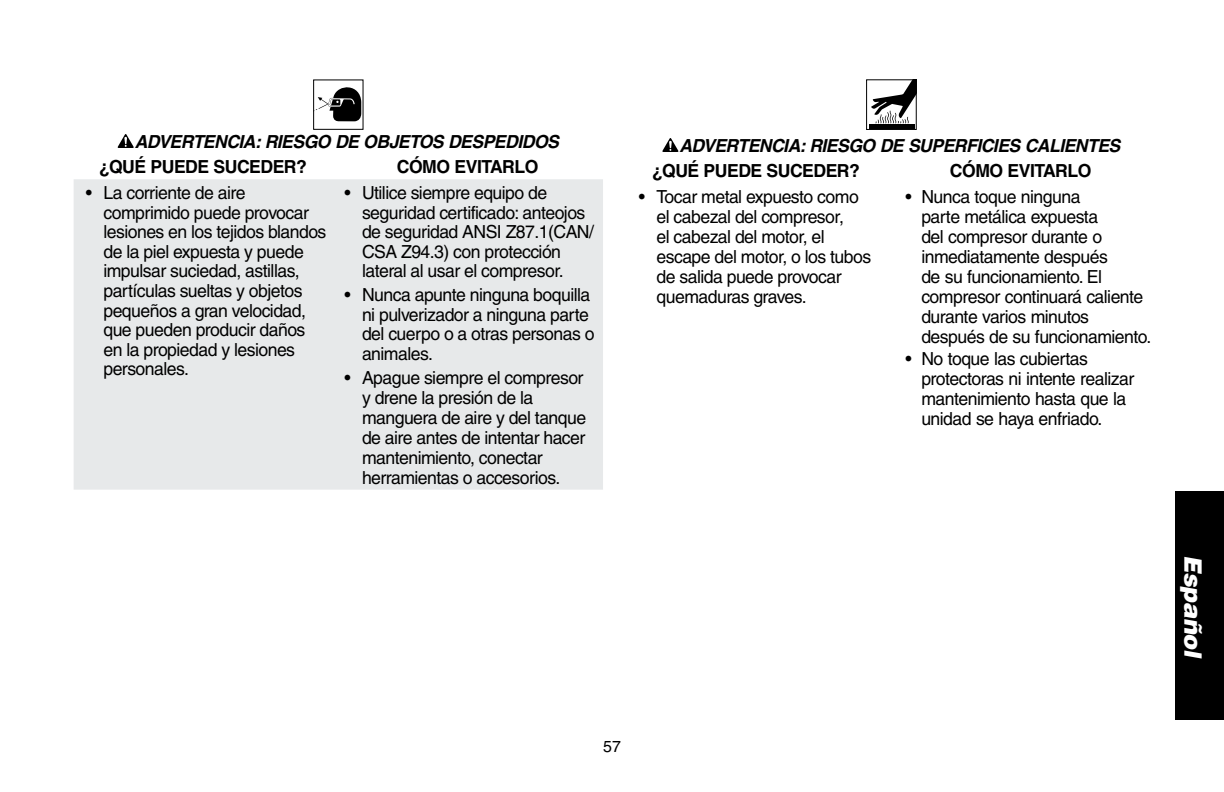
<style>
.page{position:relative;width:1224px;height:792px;background:#fff}
.page>*{position:absolute;margin:0;border:0;box-sizing:border-box;transform-origin:0 0}
.t1{font:italic 900 24px "Helvetica";color:#fff}
.t2{font:18px/20px "Helvetica";letter-spacing:-.03em;color:#000}
.t3{font:italic 700 18px "Helvetica";letter-spacing:-.03em;color:#000}
.t4{font:700 18px "Helvetica";letter-spacing:-.03em;color:#000}
.t5{font:16px "Helvetica";color:#000}
</style>
<div class="page">
<div style="left:1176px;top:492px;width:48px;height:228px;background:#000"></div>
<div style="left:74px;top:179px;width:529px;height:311px;background:#e7e9ea"></div>
<svg style="left:315px;top:87px;width:46px;height:34px"></svg>
<div style="left:313px;top:79px;width:51px;height:51px;border:1px solid #000"></div>
<svg style="left:118px;top:134px;width:16px;height:14px"></svg>
<hr style="left:869px;top:124px;width:46px;height:4px;background:#000">
<svg style="left:871px;top:81px;width:44px;height:42px"></svg>
<div style="left:866px;top:79px;width:51px;height:51px;border:1px solid #000"></div>
<svg style="left:662px;top:138px;width:16px;height:14px"></svg>
<p class="t3" style="left:135px;top:131px;width:155px">ADVERTENCIA: RIESGO</p>
<p class="t3" style="left:335px;top:131px;width:76px">DE OBJETOS</p>
<p class="t3" style="left:448px;top:131px;width:13px">DES</p>
<p class="t3" style="left:483px;top:131px;width:24px">PEDIDOS</p>
<p class="t4" style="left:99px;top:156px;width:209px">¿QUÉ PUEDE SUCEDER?</p>
<p class="t4" style="left:397px;top:156px;width:143px">CÓMO EVITARLO</p>
<p class="t2" style="left:103px;top:183px;width:225px;text-indent:-18px">• La corriente de aire comprimido puede provocar lesiones en los tejidos blandos de la piel expuesta y puede impulsar suciedad, astillas, partículas sueltas y objetos pequeños a gran velocidad, que pueden producir daños en la propiedad y lesiones personales.</p>
<p class="t2" style="left:362px;top:183px;width:234px;text-indent:-18px">• Utilice siempre equipo de seguridad certificado: anteojos de seguridad ANSI Z87.1(CAN/<br>CSA Z94.3) con protección lateral al usar el compresor.</p>
<p class="t2" style="left:362px;top:285px;width:234px;text-indent:-18px">• Nunca apunte ninguna boquilla ni pulverizador a ninguna parte del cuerpo o a otras personas o animales.</p>
<p class="t2" style="left:362px;top:367px;width:226px;text-indent:-18px">• Apague siempre el compresor y drene la presión de la manguera de aire y del tanque de aire antes de intentar hacer mantenimiento, conectar herramientas o accesorios.</p>
<p class="t3" style="left:679px;top:135px;width:307px">ADVERTENCIA: RIESGO DE SUPERFICIES</p>
<p class="t3" style="left:1025px;top:135px;width:46px">CALIENTES</p>
<p class="t4" style="left:652px;top:160px;width:209px">¿QUÉ PUEDE SUCEDER?</p>
<p class="t4" style="left:950px;top:160px;width:143px">CÓMO EVITARLO</p>
<p class="t2" style="left:657px;top:187px;width:216px;text-indent:-18px">• Tocar metal expuesto como el cabezal del compresor,<br>el cabezal del motor, el escape del motor, o los tubos de salida puede provocar quemaduras graves.</p>
<p class="t2" style="left:921px;top:187px;width:232px;text-indent:-16px">• Nunca toque ninguna<br>parte metálica expuesta<br>del compresor durante o inmediatamente después<br>de su funcionamiento. El compresor continuará caliente durante varios minutos después de su funcionamiento.</p>
<p class="t2" style="left:921px;top:349px;width:214px;text-indent:-16px">• No toque las cubiertas protectoras ni intente realizar mantenimiento hasta que la unidad se haya enfriado.</p>
<h1 class="t1" style="left:1209px;top:555px;width:106px;rotate:90deg">Español</h1>
<p class="t5" style="left:603px;top:738px;width:19px">57</p>
</div>
